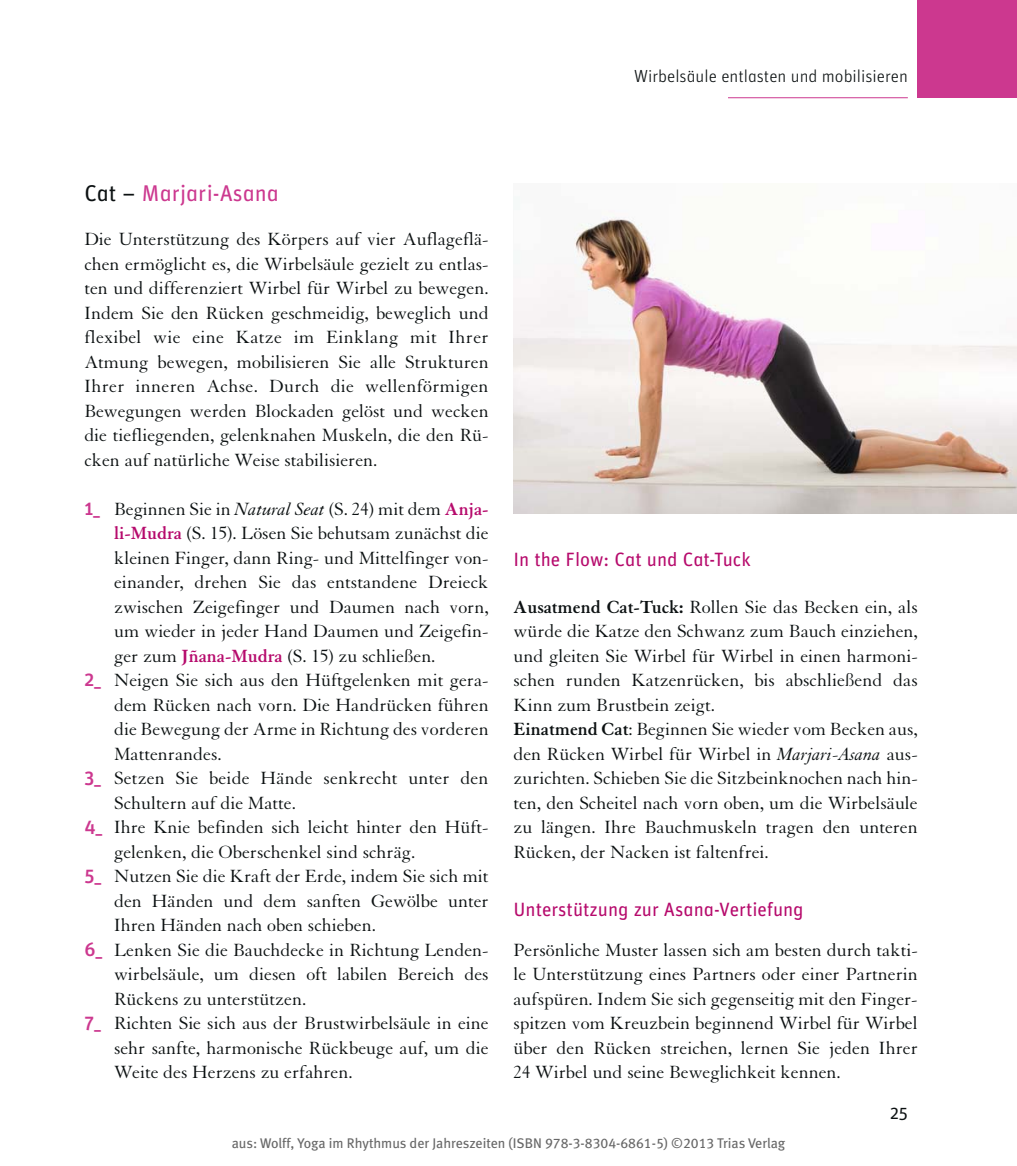
<style>
.page{position:relative;width:1017px;height:1166px;background:#fff}
.page>*{position:absolute;margin:0;border:0;box-sizing:border-box;transform-origin:0 0}
.t1{font:22.75px "Unit Regular Alternate";color:#cc388f}
.t2{font:19.25px/24.5px "Granjon";color:#0c1112;text-align:justify}
.t3{font:19.25px "Unit Regular Alternate";color:#b60a6c}
.t4{font:17.5px "Unit Light Alternate";color:#0c1112}
.t5{font:17.5px "Unit Regular Alternate";color:#0c1112}
.t6{font:14px "Meta Book LF";color:#676767}
.s1{color:#0c1112}
.s2{font-family:"Unit Medium Alternate";color:#cc388f}
.s3{font-style:italic}
.s4{font-weight:700;color:#b60a6c}
.s5{font-weight:700}
</style>
<div class="page">
<div style="left:918px;top:0;width:99px;height:98px;background:#cc388f"></div>
<hr style="left:728px;top:97px;width:180px;height:1px;background:#cc388f">
<img style="left:513px;top:216px;width:504px;height:298px">
<p class="t4" style="left:634px;top:69px;width:275px">Wirbelsäule entlasten und mobilisieren</p>
<p class="t1" style="left:84px;top:184px;width:196px"><span class="s1">Cat –</span> Marjari-Asana</p>
<p class="t2" style="left:84px;top:229px;width:406px">Die Unterstützung des Körpers auf vier Auflageflä&shy;chen ermöglicht es, die Wirbelsäule gezielt zu entlas - ten und differenziert Wirbel für Wirbel zu bewegen.<br>Indem Sie den Rücken geschmeidig, beweglich und flexibel wie eine Katze im Einklang mit Ihrer Atmung bewegen, mobilisieren Sie alle Strukturen Ihrer inneren Achse. Durch die wellenförmigen Bewegungen werden Blockaden gelöst und wecken die tiefliegenden, gelenknahen Muskeln, die den Rü - cken auf natürliche Weise stabilisieren.</p>
<p class="t2" style="left:84px;top:498px;width:406px"><span class="s2">1_</span> Beginnen Sie in <span class="s3">Natural Seat</span> (S. 24) mit dem <span class="s4">Anja-</span></p>
<p class="t2" style="left:114px;top:523px;width:376px"><span class="s4">li-Mudra</span> (S. 15). Lösen Sie behutsam zunächst die</p>
<p class="t2" style="left:114px;top:547px;width:376px">kleinen Finger, dann Ring- und Mittelfinger von-</p>
<p class="t2" style="left:114px;top:572px;width:376px">einander, drehen Sie das entstandene Dreieck</p>
<p class="t2" style="left:114px;top:596px;width:376px">zwischen Zeigefinger und Daumen nach vorn,</p>
<p class="t2" style="left:114px;top:621px;width:376px">um wieder in jeder Hand Daumen und Zeigefin-</p>
<p class="t2" style="left:114px;top:645px;width:323px">ger zum <span class="s4">Jñana-Mudra</span> (S. 15) zu schließen.</p>
<p class="t2" style="left:84px;top:670px;width:406px"><span class="s2">2_</span> Neigen Sie sich aus den Hüftgelenken mit gera-</p>
<p class="t2" style="left:114px;top:694px;width:376px">dem Rücken nach vorn. Die Handrücken führen</p>
<p class="t2" style="left:114px;top:719px;width:376px">die Bewegung der Arme in Richtung des vorderen</p>
<p class="t2" style="left:114px;top:743px;width:109px">Mattenrandes.</p>
<p class="t2" style="left:84px;top:768px;width:406px"><span class="s2">3_</span> Setzen Sie beide Hände senkrecht unter den</p>
<p class="t2" style="left:114px;top:792px;width:183px">Schultern auf die Matte.</p>
<p class="t2" style="left:84px;top:817px;width:406px"><span class="s2">4_</span> Ihre Knie befinden sich leicht hinter den Hüft -</p>
<p class="t2" style="left:114px;top:841px;width:303px">gelenken, die Oberschenkel sind schräg.</p>
<p class="t2" style="left:84px;top:866px;width:406px"><span class="s2">5_</span> Nutzen Sie die Kraft der Erde, indem Sie sich mit</p>
<p class="t2" style="left:114px;top:890px;width:376px">den Händen und dem sanften Gewölbe unter</p>
<p class="t2" style="left:114px;top:915px;width:263px">Ihren Händen nach oben schieben.</p>
<p class="t2" style="left:84px;top:939px;width:406px"><span class="s2">6_</span> Lenken Sie die Bauchdecke in Richtung Lenden-</p>
<p class="t2" style="left:114px;top:964px;width:376px">wirbelsäule, um diesen oft labilen Bereich des</p>
<p class="t2" style="left:114px;top:988px;width:194px">Rückens zu unterstützen.</p>
<p class="t2" style="left:84px;top:1013px;width:406px"><span class="s2">7_</span> Richten Sie sich aus der Brustwirbelsäule in eine</p>
<p class="t2" style="left:114px;top:1037px;width:376px">sehr sanfte, harmonische Rückbeuge auf, um die</p>
<p class="t2" style="left:114px;top:1062px;width:240px">Weite des Herzens zu erfahren.</p>
<p class="t3" style="left:513px;top:552px;width:239px">In the Flow: Cat und Cat-Tuck</p>
<p class="t2" style="left:513px;top:596px;width:406px;text-align:left"><span class="s5">Ausatmend Cat-Tuck:</span> Rollen Sie das Becken ein, als würde die Katze den Schwanz zum Bauch einziehen, und gleiten Sie Wirbel für Wirbel in einen harmoni&shy;schen runden Katzenrücken, bis abschließend das Kinn zum Brustbein zeigt.<br><span class="s5">Einatmend Cat</span>: Beginnen Sie wieder vom Becken aus, den Rücken Wirbel für Wirbel in <span class="s3">Marjari-Asana</span> aus&shy;zurichten. Schieben Sie die Sitzbeinknochen nach hin&shy;ten, den Scheitel nach vorn oben, um die Wirbelsäule zu längen. Ihre Bauchmuskeln tragen den unteren Rücken, der Nacken ist faltenfrei.</p>
<p class="t3" style="left:513px;top:902px;width:292px">Unterstützung zur Asana-Vertiefung</p>
<p class="t2" style="left:513px;top:939px;width:406px">Persönliche Muster lassen sich am besten durch takti&shy;le Unterstützung eines Partners oder einer Partnerin aufspüren. Indem Sie sich gegenseitig mit den Finger&shy;spitzen vom Kreuzbein beginnend Wirbel für Wirbel über den Rücken streichen, lernen Sie jeden Ihrer 24 Wirbel und seine Beweglichkeit kennen.</p>
<p class="t5" style="left:890px;top:1106px;width:19px">25</p>
<p class="t6" style="left:232px;top:1138px;width:555px">aus: Wolff, Yoga im Rhythmus der Jahreszeiten (ISBN 978-3-8304-6861-5) ©2013 Trias Verlag</p>
</div>
